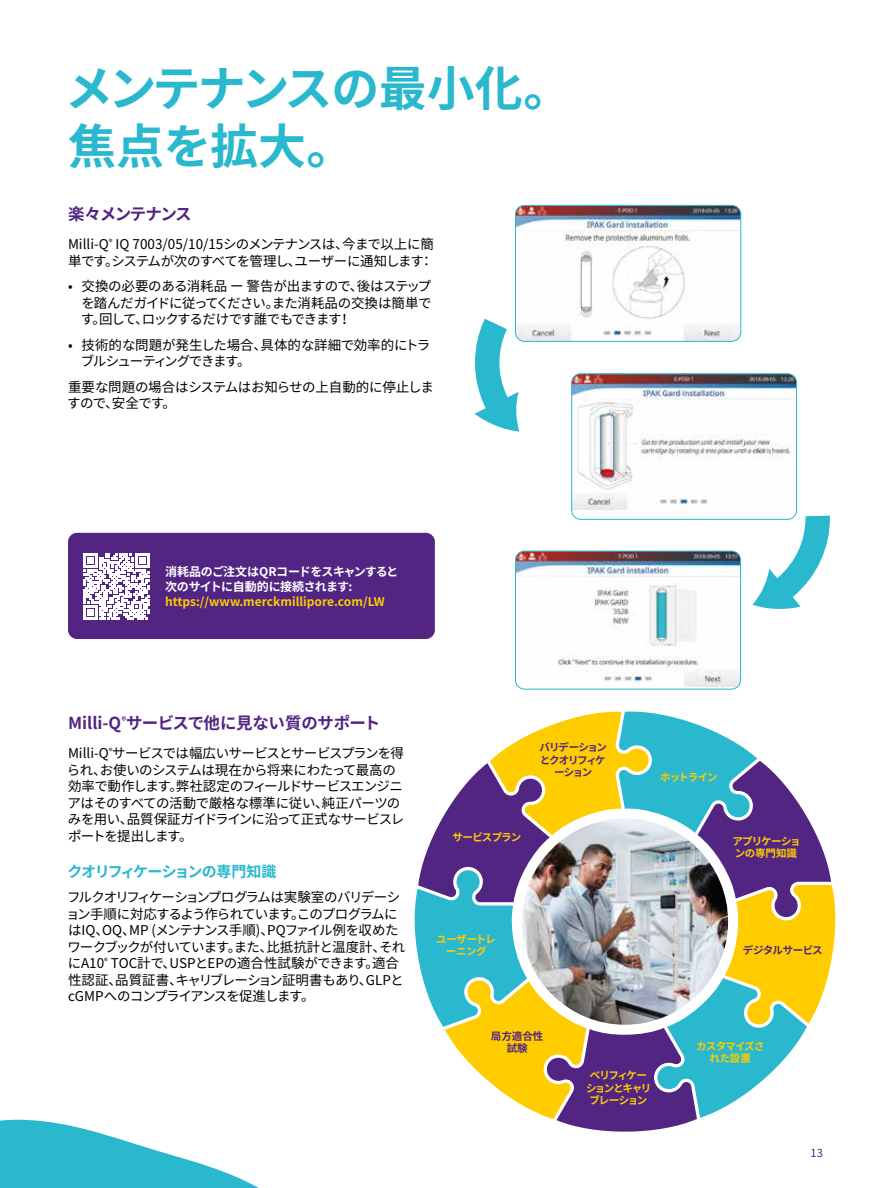
<style>
.page{position:relative;width:891px;height:1188px;background:#fff}
.page>*{position:absolute;margin:0;border:0;box-sizing:border-box;transform-origin:0 0}
.t1{font:700 48px/57.6px "Noto Sans CJ Kjp";letter-spacing:-.015em;color:#29b8ce}
.t2{font:700 16.5px "Noto Sans CJ Kjp";letter-spacing:-.035em;color:#522583}
.t3{font:700 16.5px "Noto Sans CJ Kjp";letter-spacing:-.085em;color:#522583}
.t4{font:700 15px "Noto Sans CJ Kjp";letter-spacing:-.07em;color:#29b8ce}
.t5{font:13.5px/16.5px "Noto Sans CJ Kjp";letter-spacing:-.04em;color:#000}
.t6{font:13.5px/16.5px "Noto Sans CJ Kjp";letter-spacing:-.02em;color:#000}
.t7{font:700 12px/15px "Noto Sans CJ Kjp";letter-spacing:-.03em;color:#fff}
.t8{font:700 12px "Noto Sans CJ Kjp";color:#fc0}
.t9{font:11.1px "Noto Sans CJ Kjp";color:#522583}
.t10{font:700 10.5px/12.6px "Noto Sans CJ Kjp";letter-spacing:-.065em;color:#fc0;text-align:center}
.t11{font:700 10.5px/12.6px "Noto Sans CJ Kjp";letter-spacing:-.135em;color:#fc0;text-align:center}
.t12{font:700 10.5px/12.6px "Noto Sans CJ Kjp";letter-spacing:-.135em;color:#522583;text-align:center}
.t13{font:700 10.5px/12.6px "Noto Sans CJ Kjp";letter-spacing:-.065em;color:#522583;text-align:center}
.t14{font:700 10.5px/12.6px "Noto Sans CJ Kjp";letter-spacing:-.045em;color:#fc0}
.t15{font:700 10.5px/12.6px "Noto Sans CJ Kjp";letter-spacing:-.04em;color:#fc0;text-align:center}
</style>
<div class="page">
<div style="left:68px;top:533px;width:367px;height:106px;background:#522583;border-radius:9px"></div>
<img style="left:515px;top:205px;width:226px;height:136px">
<div style="left:515px;top:205px;width:226px;height:137px;border:1px solid #29b8ce;border-radius:9px"></div>
<img style="left:572px;top:374px;width:225px;height:145px">
<div style="left:572px;top:374px;width:225px;height:146px;border:1px solid #29b8ce;border-radius:9px"></div>
<img style="left:515px;top:551px;width:226px;height:138px">
<div style="left:515px;top:551px;width:226px;height:138px;border:1px solid #29b8ce;border-radius:9px"></div>
<svg style="left:83px;top:553px;width:67px;height:67px"></svg>
<svg style="left:474px;top:319px;width:45px;height:113px"></svg>
<svg style="left:752px;top:516px;width:78px;height:93px"></svg>
<svg style="left:0;top:1119px;width:259px;height:69px"></svg>
<svg style="left:415px;top:712px;width:420px;height:420px"></svg>
<img style="left:522px;top:818px;width:206px;height:207px;border-radius:103px">
<h1 class="t1" style="left:65px;top:61px;width:508px">メンテナンスの最小化。焦点を拡大。</h1>
<p class="t3" style="left:68px;top:205px;width:125px">楽々メンテナンス</p>
<p class="t5" style="left:68px;top:236px;width:367px">Milli-Q<sup>®</sup> IQ 7003/05/10/15シのメンテナンスは、今まで以上に簡単です。システムが次のすべてを管理し、ユーザーに通知します：</p>
<p class="t5" style="left:81px;top:278px;width:352px;text-align:justify;text-indent:-13px">• 交換の必要のある消耗品 ー 警告が出ますので、後はステップを踏んだガイドに従ってください。また消耗品の交換は簡単です。回して、ロックするだけです誰でもできます！</p>
<p class="t5" style="left:81px;top:337px;width:351px;text-indent:-13px">• 技術的な問題が発生した場合、具体的な詳細で効率的にトラブルシューティングできます。</p>
<p class="t6" style="left:67px;top:379px;width:368px">重要な問題の場合はシステムはお知らせの上自動的に停止しますので、安全です。</p>
<p class="t7" style="left:165px;top:565px;width:235px">消耗品のご注文はQRコードをスキャンすると次のサイトに自動的に接続されます:</p>
<p class="t8" style="left:165px;top:595px;width:221px">https://www.merckmillipore.com/LW</p>
<p class="t2" style="left:68px;top:714px;width:314px">Milli-Q<sup>®</sup>サービスで他に見ない質のサポート</p>
<p class="t5" style="left:67px;top:745px;width:339px">Milli-Q<sup>®</sup>サービスでは幅広いサービスとサービスプランを得られ、お使いのシステムは現在から将来にわたって最高の効率で動作します。弊社認定のフィールドサービスエンジニアはそのすべての活動で厳格な標準に従い、純正パーツのみを用い、品質保証ガイドラインに沿って正式なサービスレポートを提出します。</p>
<p class="t4" style="left:68px;top:863px;width:210px">クオリフィケーションの専門知識</p>
<p class="t5" style="left:66px;top:889px;width:341px">フルクオリフィケーションプログラムは実験室のバリデーション手順に対応するよう作られています。このプログラムにはIQ、OQ、MP (メンテナンス手順)、PQファイル例を収めたワークブックが付いています。また、比抵抗計と温度計、それにA10<sup>®</sup> TOC計で、USPとEPの適合性試験ができます。適合性認証、品質証書、キャリブレーション証明書もあり、GLPとcGMPへのコンプライアンスを促進します。</p>
<p class="t12" style="left:539px;top:741px;width:69px">バリデーションとクオリフィケーション</p>
<p class="t10" style="left:452px;top:831px;width:71px">サービスプラン</p>
<p class="t10" style="left:660px;top:771px;width:59px">ホットライン</p>
<p class="t14" style="left:732px;top:835px;width:70px">アプリケーションの専門知識</p>
<p class="t15" style="left:436px;top:933px;width:61px">ユーザートレーニング</p>
<p class="t13" style="left:491px;top:1030px;width:54px">局方適合性試験</p>
<p class="t11" style="left:586px;top:1069px;width:67px">ベリフィケーションとキャリブレーション</p>
<p class="t13" style="left:743px;top:944px;width:81px">デジタルサービス</p>
<p class="t10" style="left:696px;top:1040px;width:70px">カスタマイズされた設置</p>
<p class="t9" style="left:811px;top:1147px;width:14px">13</p>
</div>
